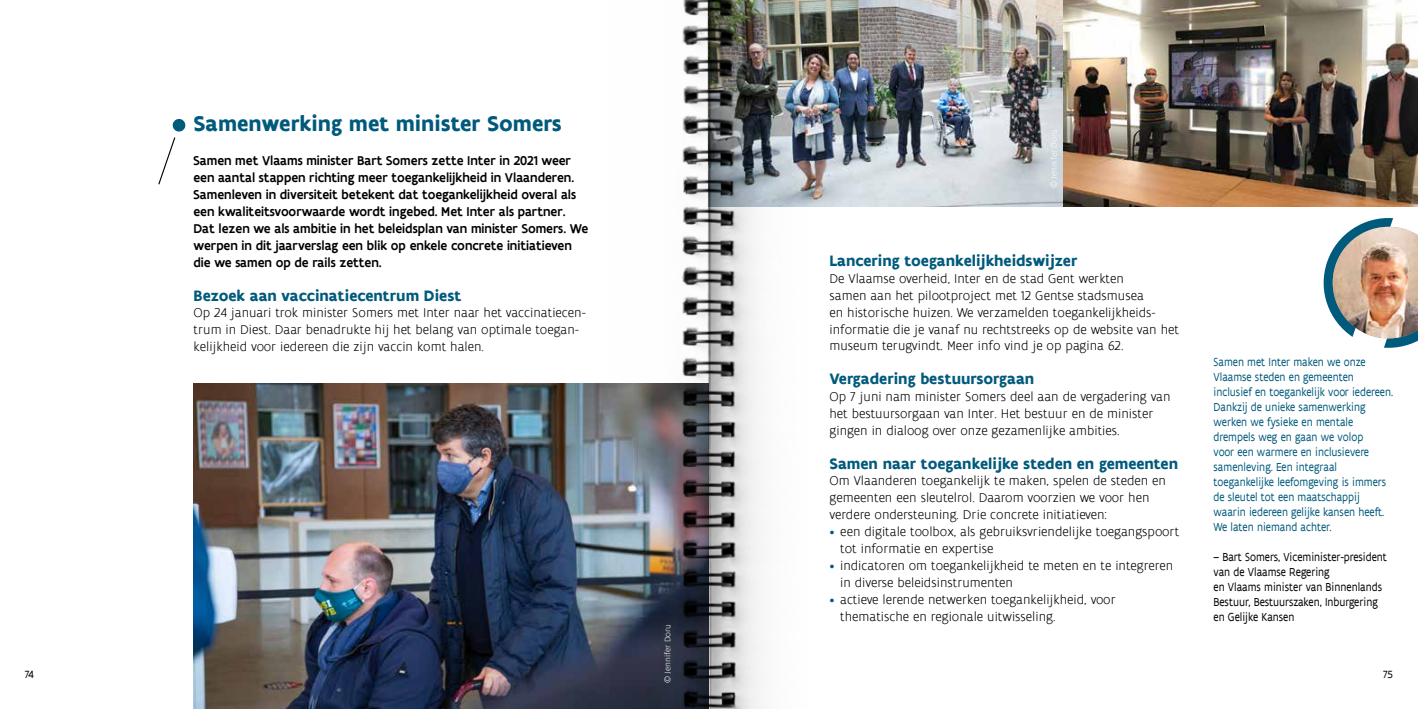
<style>
.page{position:relative;width:1418px;height:709px;background:#fff}
.page>*{position:absolute;margin:0;border:0;box-sizing:border-box;transform-origin:0 0}
.t1{font:700 22.88px "Flanders Art Sans";color:#005a7b}
.t2{font:700 16.25px "Flanders Art Sans";color:#005a7b}
.t3{font:300 13.75px/16.9px "Flanders Art Sans";color:#000}
.t4{font:500 13.75px/16.9px "Flanders Art Sans";color:#000}
.t5{font:12.5px/15px "Flanders Art Sans";color:#005a7b;scale:.88 1}
.t6{font:12.5px/15px "Flanders Art Sans";color:#000;scale:.88 1}
.t7{font:11.25px "Flanders Art Sans";color:#000}
.t8{font:300 8.75px "Flanders Art Sans";color:#fff}
.s1{color:#005a7b}
</style>
<div class="page">
<img style="left:193px;top:384px;width:416px;height:325px">
<img style="left:808px;top:0;width:609px;height:207px">
<img style="left:609px;top:0;width:199px;height:709px">
<svg style="left:158px;top:119px;width:28px;height:65px"></svg>
<svg style="left:1323px;top:218px;width:94px;height:130px"></svg>
<img style="left:1332px;top:227px;width:85px;height:111px">
<p class="t7" style="left:25px;top:668px;width:11px">74</p>
<p class="t1" style="left:193px;top:109px;width:369px">Samenwerking met minister Somers</p>
<p class="t4" style="left:193px;top:153px;width:384px">Samen met Vlaams minister Bart Somers zette Inter in 2021 weer een aantal stappen richting meer toegankelijkheid in Vlaanderen.<br>Samenleven in diversiteit betekent dat toegankelijkheid overal als</p>
<p class="t4" style="left:193px;top:203px;width:396px">een kwaliteitsvoorwaarde wordt ingebed. Met Inter als partner.<br>Dat lezen we als ambitie in het beleidsplan van minister Somers. We werpen in dit jaarverslag een blik op enkele concrete initiatieven die we samen op de rails zetten.</p>
<p class="t2" style="left:193px;top:285px;width:269px">Bezoek aan vaccinatiecentrum Diest</p>
<p class="t3" style="left:193px;top:305px;width:394px">Op 24 januari trok minister Somers met Inter naar het vaccinatiecen&shy;trum in Diest. Daar benadrukte hij het belang van optimale toegan&shy;kelijkheid voor iedereen die zijn vaccin komt halen.</p>
<p class="t8" style="left:662px;top:683px;width:61px;rotate:-90deg">© Jennifer Doru</p>
<p class="t8" style="left:1048px;top:188px;width:61px;rotate:-90deg">© Jennifer Doru</p>
<p class="t2" style="left:829px;top:250px;width:249px">Lancering toegankelijkheidswijzer</p>
<p class="t3" style="left:829px;top:270px;width:351px">De Vlaamse overheid, Inter en de stad Gent werkten<br>samen aan het pilootproject met 12 Gentse stadsmusea<br>en historische huizen. We verzamelden toegankelijkheids&shy;informatie die je vanaf nu rechtstreeks op de website van het museum terugvindt. Meer info vind je op pagina 62.</p>
<p class="t2" style="left:829px;top:368px;width:206px">Vergadering bestuursorgaan</p>
<p class="t3" style="left:829px;top:388px;width:342px">Op 7 juni nam minister Somers deel aan de vergadering van het bestuursorgaan van Inter. Het bestuur en de minister gingen in dialoog over onze gezamenlijke ambities.</p>
<p class="t2" style="left:829px;top:453px;width:350px">Samen naar toegankelijke steden en gemeenten</p>
<p class="t3" style="left:829px;top:473px;width:338px">Om Vlaanderen toegankelijk te maken, spelen de steden en gemeenten een sleutelrol. Daarom voorzien we voor hen verdere ondersteuning. Drie concrete initiatieven:</p>
<p class="t3" style="left:840px;top:523px;width:340px;text-indent:-11px"><span class="s1">•</span> een digitale toolbox, als gebruiksvriendelijke toegangspoort tot informatie en expertise</p>
<p class="t3" style="left:840px;top:557px;width:334px;text-indent:-11px"><span class="s1">•</span> indicatoren om toegankelijkheid te meten en te integreren in diverse beleidsinstrumenten</p>
<p class="t3" style="left:840px;top:591px;width:277px;text-indent:-11px"><span class="s1">•</span> actieve lerende netwerken toegankelijkheid, voor thematische en regionale uitwisseling.</p>
<p class="t5" style="left:1213px;top:354px;width:205px">Samen met Inter maken we onze<br>Vlaamse steden en gemeenten inclusief en toegankelijk voor iedereen.<br>Dankzij de unieke samenwerking werken we fysieke en mentale drempels weg en gaan we volop<br>voor een warmere en inclusievere samenleving. Een integraal toegankelijke leefomgeving is immers de sleutel tot een maatschappij waarin iedereen gelijke kansen heeft.<br>We laten niemand achter.</p>
<p class="t6" style="left:1213px;top:549px;width:198px">– Bart Somers, Viceminister-president van de Vlaamse Regering<br>en Vlaams minister van Binnenlands<br>Bestuur, Bestuurszaken, Inburgering en Gelijke Kansen</p>
<p class="t7" style="left:1382px;top:668px;width:11px">75</p>
</div>
